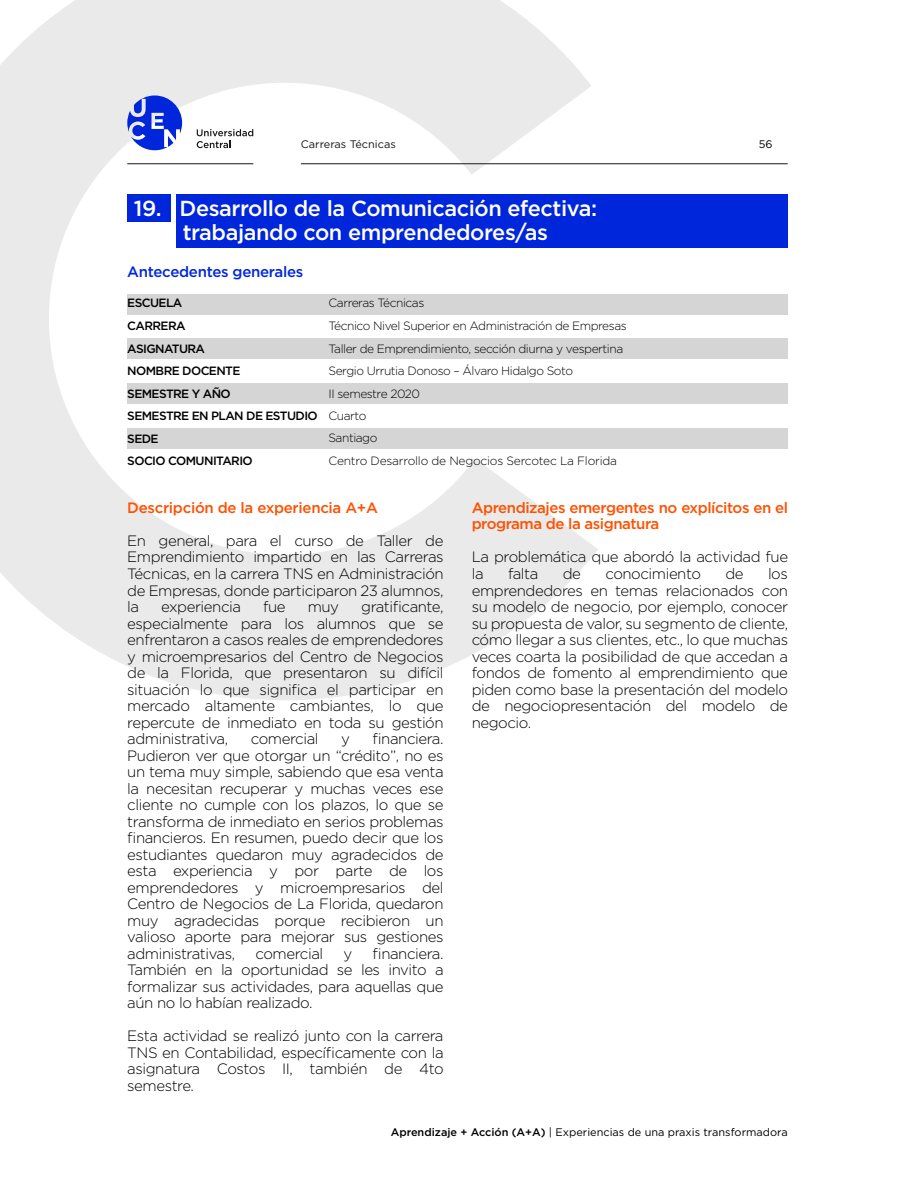
<style>
.page{position:relative;width:915px;height:1191px;background:#fff}
.page>*{position:absolute;margin:0;border:0;box-sizing:border-box;transform-origin:0 0}
.t1{font:500 21.75px/23.9px "Gotham";letter-spacing:-.02em;color:#fff;text-align:center}
.t2{font:300 15px/16.5px "Gotham";letter-spacing:-.03em;color:#000;text-align:justify}
.t3{font:500 15px/16.5px "Gotham";letter-spacing:-.03em;color:#ff5000}
.t4{font:500 15px "Gotham";letter-spacing:-.02em;color:#0026dd}
.t5{font:300 12px/22.5px "Gotham";letter-spacing:-.04em;color:#000}
.t6{font:500 12px/22.5px "Gotham";letter-spacing:-.05em;color:#000}
.t7{font:300 12px "Gotham";letter-spacing:-.02em;color:#000}
.t8{font:10.95px "Gotham";color:#000}
.t9{font:10.95px "Gotham";color:#1a1718}
.s1{font-weight:500}
</style>
<div class="page">
<svg style="left:0;top:0;width:598px;height:700px"></svg>
<div style="left:176px;top:194px;width:611px;height:53px;background:#0026dc"></div>
<div style="left:127px;top:194px;width:44px;height:28px;background:#0026dc"></div>
<div style="left:127px;top:294px;width:660px;height:20px;background:#d5d5d5"></div>
<div style="left:127px;top:339px;width:660px;height:20px;background:#d5d5d5"></div>
<div style="left:127px;top:383px;width:660px;height:21px;background:#d5d5d5"></div>
<div style="left:127px;top:428px;width:660px;height:20px;background:#d5d5d5"></div>
<svg style="left:197px;top:129px;width:56px;height:19px"></svg>
<svg style="left:127px;top:95px;width:55px;height:55px"></svg>
<hr style="left:301px;top:163px;width:486px;height:1px;background:#1a1718">
<hr style="left:127px;top:163px;width:126px;height:1px;background:#1a1718">
<p class="t9" style="left:301px;top:137px;width:96px">Carreras Técnicas</p>
<p class="t8" style="left:758px;top:137px;width:15px">56</p>
<h1 class="t1" style="left:134px;top:196px;width:465px">19. Desarrollo de la Comunicación efectiva: trabajando con emprendedores/as</h1>
<p class="t4" style="left:127px;top:262px;width:177px">Antecedentes generales</p>
<p class="t6" style="left:127px;top:292px;width:192px">ESCUELA<br>CARRERA<br>ASIGNATURA<br>NOMBRE DOCENTE<br>SEMESTRE Y AÑO<br>SEMESTRE EN PLAN DE ESTUDIO<br>SEDE<br>SOCIO COMUNITARIO</p>
<p class="t5" style="left:328px;top:292px;width:299px">Carreras Técnicas<br>Técnico Nivel Superior en Administración de Empresas<br>Taller de Emprendimiento, sección diurna y vespertina<br>Sergio Urrutia Donoso – Álvaro Hidalgo Soto<br>II semestre 2020<br>Cuarto</p>
<p class="t5" style="left:328px;top:426px;width:51px">Santiago</p>
<p class="t7" style="left:328px;top:453px;width:290px">Centro Desarrollo de Negocios Sercotec La Florida</p>
<p class="t3" style="left:127px;top:499px;width:252px">Descripción de la experiencia A+A</p>
<p class="t2" style="left:127px;top:532px;width:318px">En general, para el curso de Taller de Emprendimiento impartido en las Carreras Técnicas, en la carrera TNS en Administración de Empresas, donde participaron 23 alumnos, la</p>
<p class="t3" style="left:471px;top:499px;width:318px">Aprendizajes emergentes no explícitos en el programa de la asignatura</p>
<p class="t2" style="left:471px;top:548px;width:318px">La problemática que abordó la actividad fue la</p>
<p class="t2" style="left:508px;top:565px;width:32px">falta</p>
<p class="t2" style="left:562px;top:565px;width:20px">de</p>
<p class="t2" style="left:605px;top:565px;width:97px">conocimiento</p>
<p class="t2" style="left:725px;top:565px;width:20px">de</p>
<p class="t2" style="left:471px;top:565px;width:318px;text-indent:296px">los emprendedores en temas relacionados con su modelo de negocio, por ejemplo, conocer su propuesta de valor, su segmento de cliente, cómo llegar a sus clientes, etc., lo que muchas veces coarta la posibilidad de que accedan a fondos de fomento al emprendimiento que piden como base la presentación del modelo de negociopresentación del modelo de negocio.</p>
<p class="t2" style="left:127px;top:598px;width:318px;text-indent:234px">gratificante, especialmente para los alumnos que se enfrentaron a casos reales de emprendedores y microempresarios del Centro de Negocios de la Florida, que presentaron su difícil situación lo que significa el participar en mercado altamente cambiantes, lo que repercute de inmediato en toda su gestión administrativa,</p>
<p class="t2" style="left:161px;top:598px;width:81px">experiencia</p>
<p class="t2" style="left:263px;top:598px;width:24px">fue</p>
<p class="t2" style="left:307px;top:598px;width:33px">muy</p>
<p class="t2" style="left:127px;top:730px;width:318px;text-indent:245px">financiera.<br>Pudieron ver que otorgar un “crédito”, no es un tema muy simple, sabiendo que esa venta la necesitan recuperar y muchas veces ese cliente no cumple con los plazos, lo que se transforma de inmediato en serios problemas financieros. En resumen, puedo decir que los estudiantes quedaron muy agradecidos de esta experiencia y por parte de los emprendedores y microempresarios del Centro de Negocios de La Florida, quedaron muy agradecidas porque recibieron un valioso aporte para mejorar sus gestiones administrativas,</p>
<p class="t2" style="left:251px;top:730px;width:69px">comercial</p>
<p class="t2" style="left:341px;top:730px;width:10px">y</p>
<p class="t2" style="left:127px;top:944px;width:318px;text-indent:245px">financiera.<br>También en la oportunidad se les invito a formalizar sus actividades, para aquellas que aún no lo habían realizado.</p>
<p class="t2" style="left:127px;top:1027px;width:318px">Esta actividad se realizó junto con la carrera TNS en Contabilidad, específicamente con la asignatura Costos II, también de 4to semestre.</p>
<p class="t2" style="left:255px;top:944px;width:69px">comercial</p>
<p class="t2" style="left:343px;top:944px;width:10px">y</p>
<p class="t8" style="left:390px;top:1125px;width:398px"><span class="s1">Aprendizaje + Acción (A+A)</span> | Experiencias de una praxis transformadora</p>
</div>
